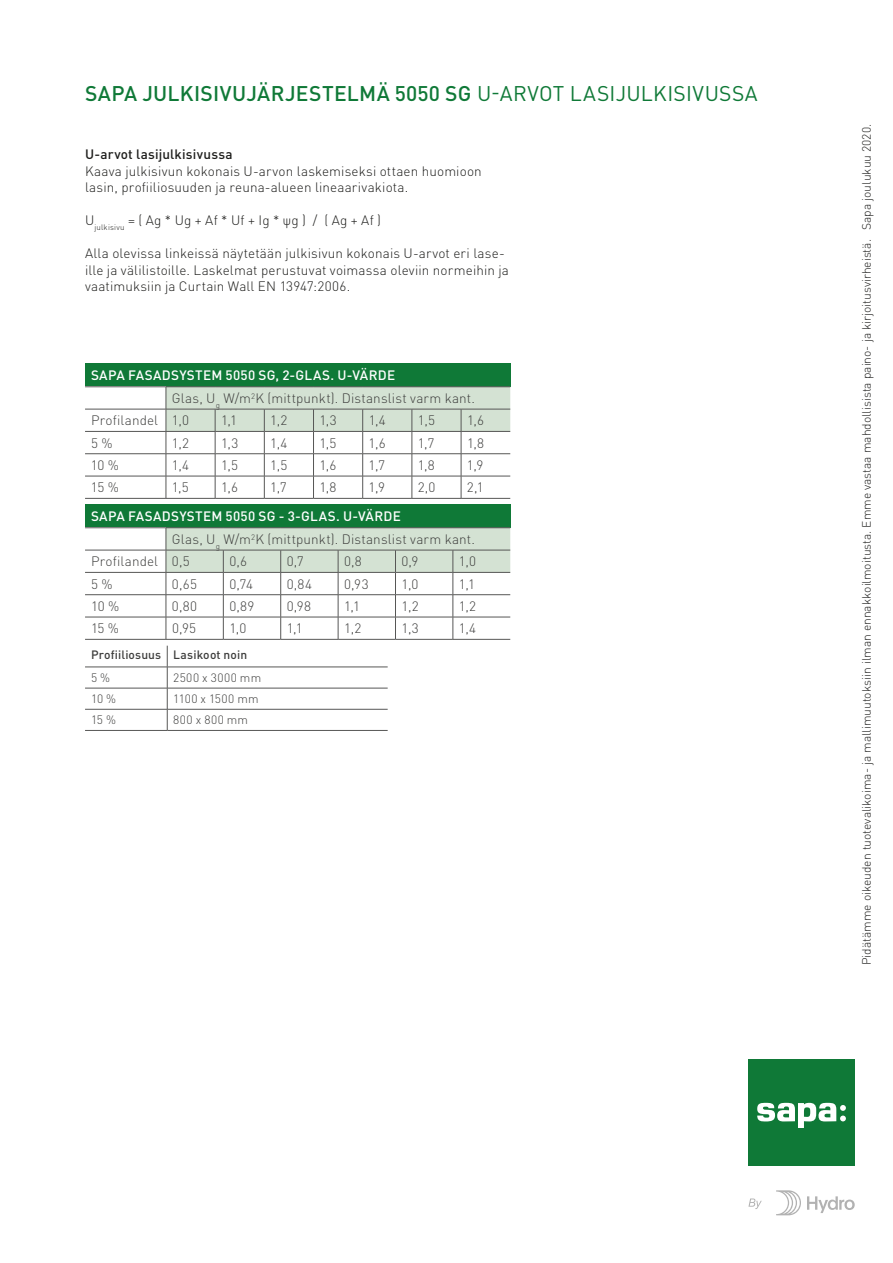
<style>
.page{position:relative;width:893px;height:1263px;background:#fff}
.page>*{position:absolute;margin:0;border:0;box-sizing:border-box;transform-origin:0 0}
.t1{font:500 21px "DIN Pro";letter-spacing:.015em;color:#0f7937}
.t2{font:300 13.5px/16.5px "DIN Pro";letter-spacing:.01em;color:#1d1d1b}
.t3{font:300 13.5px "DIN Pro";letter-spacing:.015em;color:#3d3d3c}
.t4{font:500 13.5px "DIN Pro";letter-spacing:.02em;color:#fff}
.t5{font:500 13.5px "DIN Pro";letter-spacing:.015em;color:#1d1d1b}
.t6{font:300 12px "DIN Pro";color:#1d1d1b}
.t7{font:300 12px "DIN Pro";letter-spacing:.035em;color:#3d3d3c}
.t8{font:500 12px "DIN Pro";letter-spacing:.015em;color:#3d3d3c}
.t9{font:300 12px "DIN Pro";letter-spacing:.015em;color:#3d3d3c}
.s1{font-weight:400}
</style>
<div class="page">
<div style="left:748px;top:1059px;width:107px;height:106px;background:#0f7937"></div>
<svg style="left:757px;top:1103px;width:89px;height:25px"></svg>
<svg style="left:807px;top:1196px;width:48px;height:17px"></svg>
<svg style="left:776px;top:1190px;width:25px;height:25px"></svg>
<svg style="left:748px;top:1198px;width:14px;height:11px"></svg>
<div style="left:85px;top:364px;width:425px;height:23px;background:#0f7937"></div>
<hr style="left:85px;top:386px;width:81px;height:1px;background:#575756">
<hr style="left:166px;top:386px;width:49px;height:1px;background:#575756">
<hr style="left:215px;top:386px;width:49px;height:1px;background:#575756">
<hr style="left:264px;top:386px;width:49px;height:1px;background:#575756">
<hr style="left:313px;top:386px;width:50px;height:1px;background:#575756">
<hr style="left:363px;top:386px;width:49px;height:1px;background:#575756">
<hr style="left:412px;top:386px;width:49px;height:1px;background:#575756">
<hr style="left:461px;top:386px;width:49px;height:1px;background:#575756">
<hr style="left:85px;top:409px;width:81px;height:1px;background:#575756">
<hr style="left:85px;top:431px;width:81px;height:1px;background:#575756">
<hr style="left:85px;top:453px;width:81px;height:1px;background:#575756">
<hr style="left:85px;top:476px;width:81px;height:1px;background:#575756">
<svg style="left:166px;top:387px;width:344px;height:111px"></svg>
<hr style="left:85px;top:498px;width:81px;height:1px;background:#575756">
<hr style="left:166px;top:498px;width:49px;height:1px;background:#575756">
<hr style="left:215px;top:498px;width:49px;height:1px;background:#575756">
<hr style="left:264px;top:498px;width:49px;height:1px;background:#575756">
<hr style="left:313px;top:498px;width:50px;height:1px;background:#575756">
<hr style="left:363px;top:498px;width:49px;height:1px;background:#575756">
<hr style="left:412px;top:498px;width:49px;height:1px;background:#575756">
<hr style="left:461px;top:498px;width:49px;height:1px;background:#575756">
<div style="left:85px;top:504px;width:425px;height:24px;background:#0f7937"></div>
<hr style="left:85px;top:527px;width:81px;height:1px;background:#575756">
<hr style="left:166px;top:527px;width:57px;height:1px;background:#575756">
<hr style="left:223px;top:527px;width:58px;height:1px;background:#575756">
<hr style="left:281px;top:527px;width:57px;height:1px;background:#575756">
<hr style="left:338px;top:527px;width:57px;height:1px;background:#575756">
<hr style="left:395px;top:527px;width:58px;height:1px;background:#575756">
<hr style="left:453px;top:527px;width:57px;height:1px;background:#575756">
<hr style="left:85px;top:550px;width:81px;height:1px;background:#575756">
<hr style="left:85px;top:572px;width:81px;height:1px;background:#575756">
<hr style="left:85px;top:594px;width:81px;height:1px;background:#575756">
<hr style="left:85px;top:617px;width:81px;height:1px;background:#575756">
<svg style="left:166px;top:528px;width:344px;height:111px"></svg>
<hr style="left:85px;top:639px;width:81px;height:1px;background:#575756">
<hr style="left:166px;top:639px;width:57px;height:1px;background:#575756">
<hr style="left:223px;top:639px;width:58px;height:1px;background:#575756">
<hr style="left:281px;top:639px;width:57px;height:1px;background:#575756">
<hr style="left:338px;top:639px;width:57px;height:1px;background:#575756">
<hr style="left:395px;top:639px;width:58px;height:1px;background:#575756">
<hr style="left:453px;top:639px;width:57px;height:1px;background:#575756">
<hr style="left:85px;top:667px;width:82px;height:1px;background:#575756">
<hr style="left:167px;top:667px;width:221px;height:1px;background:#575756">
<hr style="left:85px;top:688px;width:82px;height:1px;background:#575756">
<hr style="left:167px;top:688px;width:221px;height:1px;background:#575756">
<hr style="left:85px;top:709px;width:82px;height:1px;background:#575756">
<hr style="left:167px;top:709px;width:221px;height:1px;background:#575756">
<svg style="left:167px;top:646px;width:1px;height:84px"></svg>
<hr style="left:85px;top:730px;width:82px;height:1px;background:#575756">
<hr style="left:167px;top:730px;width:221px;height:1px;background:#575756">
<h1 class="t1" style="left:85px;top:79px;width:674px">SAPA JULKISIVUJÄRJESTELMÄ 5050 SG <span class="s1">U-ARVOT LASIJULKISIVUSSA</span></h1>
<p class="t5" style="left:85px;top:145px;width:149px">U-arvot lasijulkisivussa</p>
<p class="t2" style="left:85px;top:162px;width:398px">Kaava julkisivun kokonais U-arvon laskemiseksi ottaen huomioon lasin, profiiliosuuden ja reuna-alueen lineaarivakiota.</p>
<p class="t2" style="left:85px;top:211px;width:298px">U<sub>julkisivu</sub> = ( Ag * Ug + Af * Uf + Ig * ψg ) / ( Ag + Af )</p>
<p class="t2" style="left:85px;top:244px;width:425px">Alla olevissa linkeissä näytetään julkisivun kokonais U-arvot eri lase&shy;ille ja välilistoille. Laskelmat perustuvat voimassa oleviin normeihin ja vaatimuksiin ja Curtain Wall EN 13947:2006.</p>
<p class="t4" style="left:91px;top:366px;width:306px">SAPA FASADSYSTEM 5050 SG, 2-GLAS. U-VÄRDE</p>
<p class="t3" style="left:172px;top:389px;width:305px">Glas, U<sub>g</sub> W/m<sup>2</sup>K (mittpunkt). Distanslist varm kant.</p>
<p class="t3" style="left:91px;top:411px;width:99px">Profilandel 1,0</p>
<p class="t3" style="left:221px;top:411px;width:18px">1,1</p>
<p class="t3" style="left:270px;top:411px;width:19px">1,2</p>
<p class="t3" style="left:319px;top:411px;width:19px">1,3</p>
<p class="t3" style="left:369px;top:411px;width:19px">1,4</p>
<p class="t3" style="left:418px;top:411px;width:19px">1,5</p>
<p class="t3" style="left:467px;top:411px;width:19px">1,6</p>
<p class="t3" style="left:91px;top:434px;width:23px">5 %</p>
<p class="t3" style="left:172px;top:434px;width:19px">1,2</p>
<p class="t3" style="left:221px;top:434px;width:19px">1,3</p>
<p class="t3" style="left:270px;top:434px;width:19px">1,4</p>
<p class="t3" style="left:319px;top:434px;width:19px">1,5</p>
<p class="t3" style="left:369px;top:434px;width:19px">1,6</p>
<p class="t3" style="left:418px;top:434px;width:18px">1,7</p>
<p class="t3" style="left:467px;top:434px;width:19px">1,8</p>
<p class="t3" style="left:91px;top:456px;width:30px">10 %</p>
<p class="t3" style="left:172px;top:456px;width:19px">1,4</p>
<p class="t3" style="left:221px;top:456px;width:19px">1,5</p>
<p class="t3" style="left:270px;top:456px;width:19px">1,5</p>
<p class="t3" style="left:319px;top:456px;width:19px">1,6</p>
<p class="t3" style="left:369px;top:456px;width:18px">1,7</p>
<p class="t3" style="left:418px;top:456px;width:19px">1,8</p>
<p class="t3" style="left:467px;top:456px;width:18px">1,9</p>
<p class="t3" style="left:91px;top:478px;width:30px">15 %</p>
<p class="t3" style="left:172px;top:478px;width:19px">1,5</p>
<p class="t3" style="left:221px;top:478px;width:19px">1,6</p>
<p class="t3" style="left:270px;top:478px;width:18px">1,7</p>
<p class="t3" style="left:319px;top:478px;width:19px">1,8</p>
<p class="t3" style="left:369px;top:478px;width:18px">1,9</p>
<p class="t3" style="left:418px;top:478px;width:19px">2,0</p>
<p class="t3" style="left:467px;top:478px;width:18px">2,1</p>
<p class="t4" style="left:91px;top:507px;width:311px">SAPA FASADSYSTEM 5050 SG - 3-GLAS. U-VÄRDE</p>
<p class="t3" style="left:172px;top:530px;width:305px">Glas, U<sub>g</sub> W/m<sup>2</sup>K (mittpunkt). Distanslist varm kant.</p>
<p class="t3" style="left:91px;top:552px;width:100px">Profilandel 0,5</p>
<p class="t3" style="left:229px;top:552px;width:19px">0,6</p>
<p class="t3" style="left:287px;top:552px;width:19px">0,7</p>
<p class="t3" style="left:344px;top:552px;width:19px">0,8</p>
<p class="t3" style="left:401px;top:552px;width:19px">0,9</p>
<p class="t3" style="left:459px;top:552px;width:19px">1,0</p>
<p class="t3" style="left:91px;top:575px;width:23px">5 %</p>
<p class="t3" style="left:172px;top:575px;width:26px">0,65</p>
<p class="t3" style="left:229px;top:575px;width:25px">0,74</p>
<p class="t3" style="left:287px;top:575px;width:27px">0,84</p>
<p class="t3" style="left:344px;top:575px;width:26px">0,93</p>
<p class="t3" style="left:402px;top:575px;width:19px">1,0</p>
<p class="t3" style="left:459px;top:575px;width:18px">1,1</p>
<p class="t3" style="left:91px;top:597px;width:30px">10 %</p>
<p class="t3" style="left:172px;top:597px;width:27px">0,80</p>
<p class="t3" style="left:229px;top:597px;width:27px">0,89</p>
<p class="t3" style="left:287px;top:597px;width:26px">0,98</p>
<p class="t3" style="left:344px;top:597px;width:18px">1,1</p>
<p class="t3" style="left:402px;top:597px;width:19px">1,2</p>
<p class="t3" style="left:459px;top:597px;width:19px">1,2</p>
<p class="t3" style="left:91px;top:619px;width:30px">15 %</p>
<p class="t3" style="left:172px;top:619px;width:26px">0,95</p>
<p class="t3" style="left:229px;top:619px;width:19px">1,0</p>
<p class="t3" style="left:287px;top:619px;width:18px">1,1</p>
<p class="t3" style="left:344px;top:619px;width:19px">1,2</p>
<p class="t3" style="left:402px;top:619px;width:19px">1,3</p>
<p class="t3" style="left:459px;top:619px;width:19px">1,4</p>
<p class="t8" style="left:91px;top:647px;width:158px">Profiiliosuus Lasikoot noin</p>
<p class="t7" style="left:91px;top:670px;width:21px">5 %</p>
<p class="t7" style="left:173px;top:670px;width:89px">2500 x 3000 mm</p>
<p class="t7" style="left:91px;top:691px;width:27px">10 %</p>
<p class="t9" style="left:173px;top:691px;width:87px">1100 x 1500 mm</p>
<p class="t7" style="left:91px;top:712px;width:26px">15 %</p>
<p class="t7" style="left:173px;top:712px;width:76px">800 x 800 mm</p>
<p class="t6" style="left:858px;top:965px;width:843px;rotate:-90deg">Pidätämme oikeuden tuotevalikoima- ja mallimuutoksiin ilman ennakkoilmoitusta. Emme vastaa mahdollisista paino- ja kirjoitusvirheistä. Sapa joulukuu 2020.</p>
</div>
